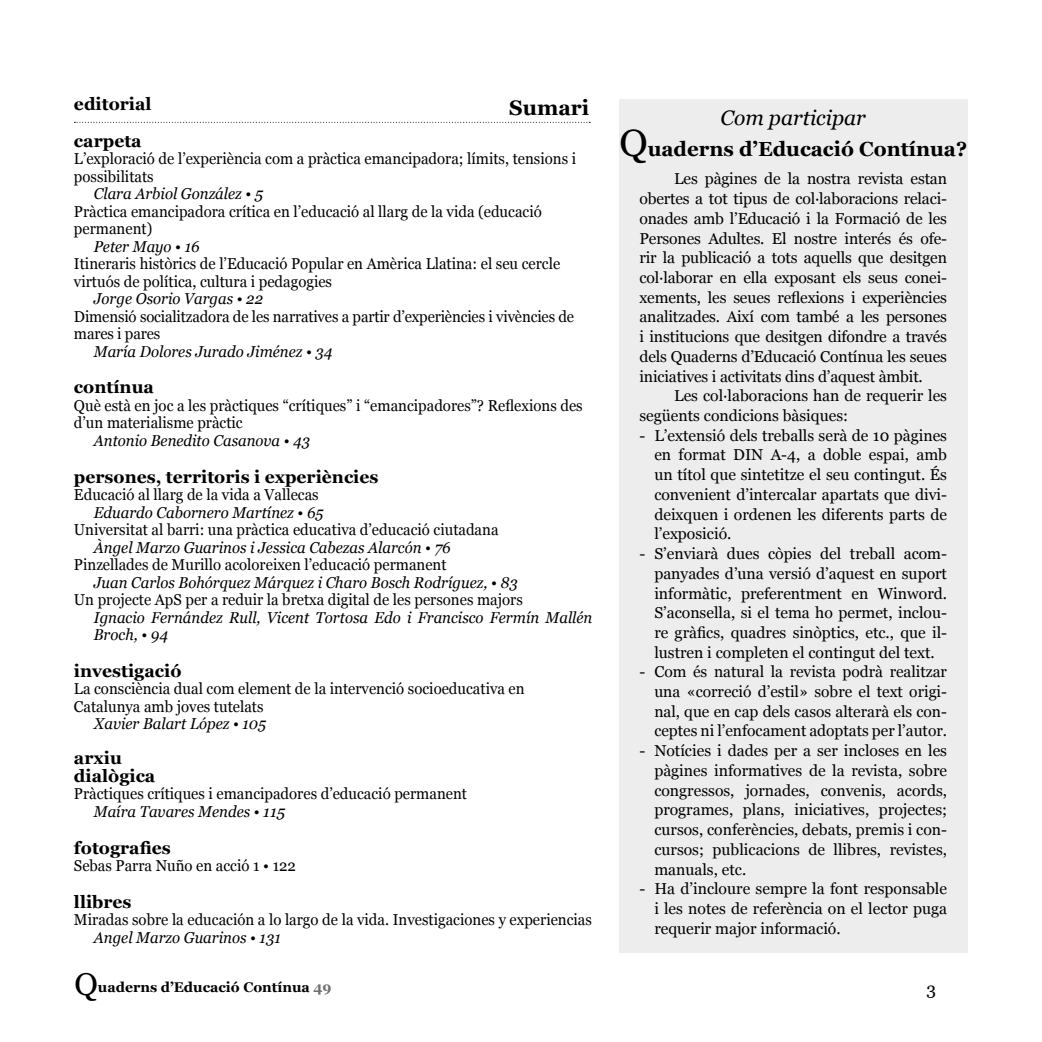
<style>
.page{position:relative;width:1042px;height:1042px;background:#fff}
.page>*{position:absolute;margin:0;border:0;box-sizing:border-box;transform-origin:0 0}
.t1{font:31.5px "Georgia";color:#000}
.t2{font:italic 21px "Georgia";color:#000}
.t3{font:700 21px "Georgia";color:#000}
.t4{font:700 20.3px "Georgia";color:#000}
.t5{font:700 17.5px/17.5px "Georgia";color:#000}
.t6{font:17.5px "Georgia";color:#000}
.t7{font:15.75px/19.8px "Georgia";color:#000;text-align:justify}
.t8{font:15.75px/17.5px "Georgia";color:#000;scale:.95 1}
.t9{font:italic 15.75px/17.5px "Georgia";color:#000;scale:.95 1}
.t10{font:700 14px "Georgia";color:#000}
.s1{font-weight:400;font-size:37.98px}
.s2{color:#706f6f}
</style>
<div class="page">
<div style="left:619px;top:99px;width:348px;height:853px;background:#ededed"></div>
<svg style="left:74px;top:122px;width:516px;height:1px"></svg>
<p class="t5" style="left:74px;top:94px;width:79px">editorial</p>
<h2 class="t3" style="left:509px;top:91px;width:82px">Sumari</h2>
<p class="t5" style="left:74px;top:131px;width:69px">carpeta</p>
<p class="t8" style="left:74px;top:149px;width:530px">L’exploració de l’experiència com a pràctica emancipadora; límits, tensions i possibilitats</p>
<p class="t9" style="left:94px;top:184px;width:180px">Clara Arbiol González • 5</p>
<p class="t8" style="left:74px;top:202px;width:494px">Pràctica emancipadora crítica en l’educació al llarg de la vida (educació permanent)</p>
<p class="t9" style="left:94px;top:237px;width:113px">Peter Mayo • 16</p>
<p class="t8" style="left:74px;top:254px;width:513px">Itineraris històrics de l’Educació Popular en Amèrica Llatina: el seu cercle virtuós de política, cultura i pedagogies</p>
<p class="t9" style="left:94px;top:289px;width:180px">Jorge Osorio Vargas • 22</p>
<p class="t8" style="left:74px;top:307px;width:528px">Dimensió socialitzadora de les narratives a partir d’experiències i vivències de mares i pares</p>
<p class="t9" style="left:94px;top:342px;width:252px">María Dolores Jurado Jiménez • 34</p>
<p class="t5" style="left:74px;top:378px;width:81px">contínua</p>
<p class="t8" style="left:74px;top:396px;width:537px">Què està en joc a les pràctiques “crítiques” i “emancipadores”? Reflexions des d’un materialisme pràctic</p>
<p class="t9" style="left:94px;top:431px;width:229px">Antonio Benedito Casanova • 43</p>
<p class="t5" style="left:74px;top:467px;width:306px">persones, territoris i experiències</p>
<p class="t8" style="left:74px;top:485px;width:259px">Educació al llarg de la vida a Vallecas</p>
<p class="t9" style="left:94px;top:503px;width:243px">Eduardo Cabornero Martínez • 65</p>
<p class="t8" style="left:74px;top:520px;width:448px">Universitat al barri: una pràctica educativa d’educació ciutadana</p>
<p class="t9" style="left:94px;top:538px;width:377px">Àngel Marzo Guarinos i Jessica Cabezas Alarcón • 76</p>
<p class="t8" style="left:74px;top:555px;width:394px">Pinzellades de Murillo acoloreixen l’educació permanent</p>
<p class="t9" style="left:94px;top:573px;width:448px">Juan Carlos Bohórquez Márquez i Charo Bosch Rodríguez, • 83</p>
<p class="t8" style="left:74px;top:590px;width:474px">Un projecte ApS per a reduir la bretxa digital de les persones majors</p>
<p class="t9" style="left:94px;top:608px;width:526px">Ignacio Fernández Rull, Vicent Tortosa Edo i Francisco Fermín Mallén<br>Broch, • 94</p>
<p class="t5" style="left:74px;top:661px;width:109px">investigació</p>
<p class="t8" style="left:74px;top:679px;width:476px">La consciència dual com element de la intervenció socioeducativa en<br>Catalunya amb joves tutelats</p>
<p class="t9" style="left:94px;top:714px;width:183px">Xavier Balart López • 105</p>
<p class="t5" style="left:74px;top:749px;width:83px">arxiu dialògica</p>
<p class="t8" style="left:74px;top:784px;width:415px">Pràctiques crítiques i emancipadores d’educació permanent</p>
<p class="t9" style="left:94px;top:802px;width:203px">Maíra Tavares Mendes • 115</p>
<p class="t5" style="left:74px;top:838px;width:98px">fotografies</p>
<p class="t8" style="left:74px;top:856px;width:235px">Sebas Parra Nuño en acció 1 • 122</p>
<p class="t5" style="left:74px;top:892px;width:59px">llibres</p>
<p class="t8" style="left:74px;top:910px;width:547px">Miradas sobre la educación a lo largo de la vida. Investigaciones y experiencias</p>
<p class="t9" style="left:94px;top:928px;width:198px">Angel Marzo Guarinos • 131</p>
<h2 class="t2" style="left:720px;top:102px;width:147px">Com participar</h2>
<p class="t4" style="left:619px;top:134px;width:349px"><span class="s1">Q</span>uaderns d’Educació Contínua?</p>
<p class="t7" style="left:639px;top:168px;width:309px;text-indent:35px">Les pàgines de la nostra revista estan obertes a tot tipus de col·laboracions relaci&shy;onades amb l’Educació i la Formació de les Persones Adultes. El nostre interés és ofe&shy;rir la publicació a tots aquells que desitgen col·laborar en ella exposant els seus conei&shy;xements, les seues reflexions i experiències analitzades. Així com també a les persones i institucions que desitgen difondre a través dels Quaderns d’Educació Contínua les seues iniciatives i activitats dins d’aquest àmbit.</p>
<p class="t7" style="left:639px;top:385px;width:309px;text-indent:35px">Les col·laboracions han de requerir les següents condicions bàsiques:</p>
<p class="t7" style="left:654px;top:425px;width:294px;text-indent:-15px">- L’extensió dels treballs serà de 10 pàgines en format DIN A-4, a doble espai, amb un títol que sintetitze el seu contingut. És convenient d’intercalar apartats que divi&shy;deixquen i ordenen les diferents parts de l’exposició.</p>
<p class="t7" style="left:654px;top:543px;width:294px;text-indent:-15px">- S’enviarà dues còpies del treball acom&shy;panyades d’una versió d’aquest en suport informàtic, preferentment en Winword.<br>S’aconsella, si el tema ho permet, inclou&shy;re gràfics, quadres sinòptics, etc., que il· lustren i completen el contingut del text.</p>
<p class="t7" style="left:654px;top:661px;width:294px;text-indent:-15px">- Com és natural la revista podrà realitzar una «correció d’estil» sobre el text origi&shy;nal, que en cap dels casos alterarà els con&shy;ceptes ni l’enfocament adoptats per l’autor.</p>
<p class="t7" style="left:654px;top:740px;width:294px;text-indent:-15px">- Notícies i dades per a ser incloses en les pàgines informatives de la revista, sobre congressos, jornades, convenis, acords, programes, plans, iniciatives, projectes; cursos, conferències, debats, premis i con&shy;cursos; publicacions de llibres, revistes, manuals, etc.</p>
<p class="t7" style="left:654px;top:878px;width:294px;text-indent:-15px">- Ha d’incloure sempre la font responsable i les notes de referència on el lector puga requerir major informació.</p>
<h1 class="t1" style="left:74px;top:961px;width:25px">Q</h1>
<p class="t10" style="left:98px;top:976px;width:235px">uaderns d’Educació Contínua <span class="s2">49</span></p>
<p class="t6" style="left:926px;top:975px;width:11px">3</p>
</div>
